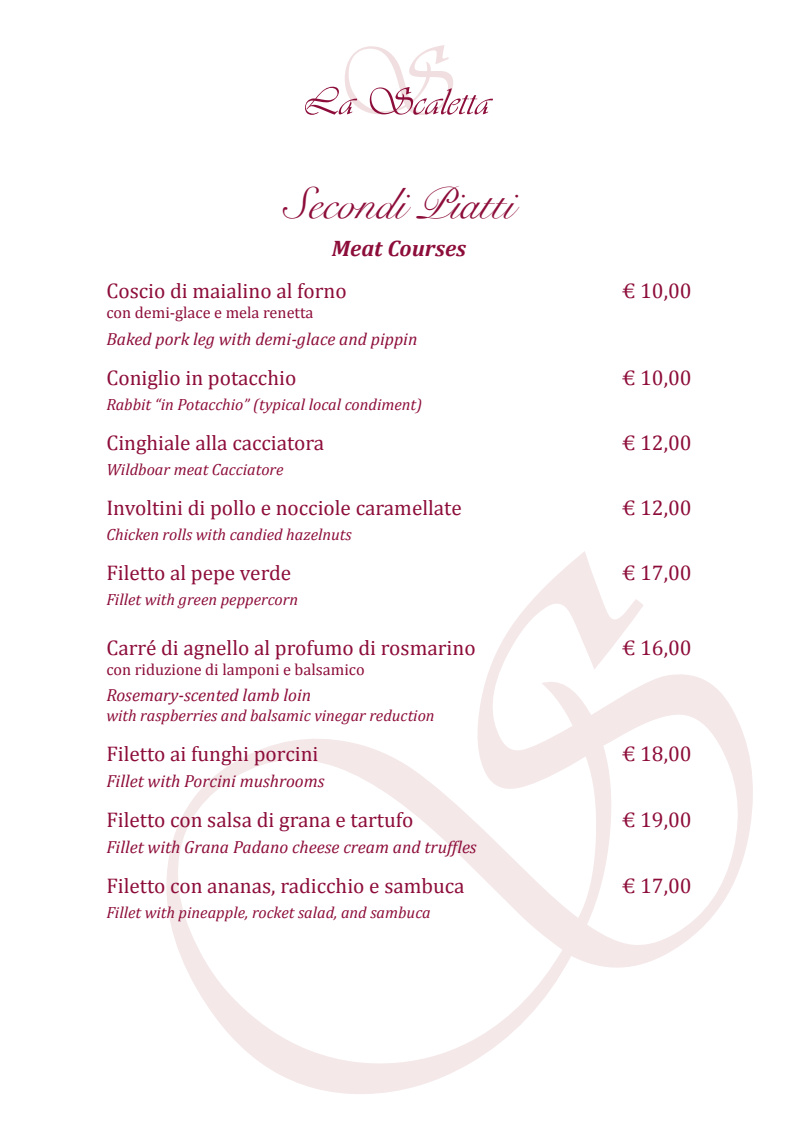
<style>
.page{position:relative;width:798px;height:1134px;background:#fff}
.page>*{position:absolute;margin:0;border:0;box-sizing:border-box;transform-origin:0 0}
.t1{font:43.75px "Snell Roundhand";color:#8d0d3a}
.t2{font:italic 700 22.5px "Cambria";color:#8d0d3a}
.t3{font:21.25px "Cambria";color:#8d0d3a}
.t4{font:italic 17.5px "Cambria";color:#8d0d3a}
.t5{font:italic 16.25px "Cambria";color:#8d0d3a}
.t6{font:16.25px "Cambria";color:#8d0d3a}
</style>
<div class="page">
<svg style="left:166px;top:551px;width:587px;height:543px"></svg>
<svg style="left:305px;top:45px;width:188px;height:70px"></svg>
<h1 class="t1" style="left:284px;top:169px;width:231px">Secondi Piatti</h1>
<p class="t2" style="left:332px;top:232px;width:136px">Meat Courses</p>
<p class="t3" style="left:106px;top:279px;width:242px">Coscio di maialino al forno</p>
<p class="t3" style="left:621px;top:279px;width:71px">€ 10,00</p>
<p class="t6" style="left:106px;top:303px;width:208px">con demi-glace e mela renetta</p>
<p class="t4" style="left:106px;top:326px;width:312px">Baked pork leg with demi-glace and pippin</p>
<p class="t3" style="left:106px;top:365px;width:191px">Coniglio in potacchio</p>
<p class="t3" style="left:621px;top:365px;width:71px">€ 10,00</p>
<p class="t5" style="left:106px;top:393px;width:317px">Rabbit “in Potacchio” (typical local condiment)</p>
<p class="t3" style="left:106px;top:430px;width:219px">Cinghiale alla cacciatora</p>
<p class="t3" style="left:621px;top:430px;width:71px">€ 12,00</p>
<p class="t5" style="left:106px;top:458px;width:178px">Wildboar meat Cacciatore</p>
<p class="t3" style="left:106px;top:495px;width:356px">Involtini di pollo e nocciole caramellate</p>
<p class="t3" style="left:621px;top:495px;width:71px">€ 12,00</p>
<p class="t5" style="left:106px;top:523px;width:246px">Chicken rolls with candied hazelnuts</p>
<p class="t3" style="left:106px;top:560px;width:186px">Filetto al pepe verde</p>
<p class="t3" style="left:621px;top:560px;width:71px">€ 17,00</p>
<p class="t5" style="left:106px;top:588px;width:193px">Fillet with green peppercorn</p>
<p class="t3" style="left:106px;top:635px;width:370px">Carré di agnello al profumo di rosmarino</p>
<p class="t3" style="left:621px;top:635px;width:71px">€ 16,00</p>
<p class="t6" style="left:106px;top:660px;width:260px">con riduzione di lamponi e balsamico</p>
<p class="t4" style="left:106px;top:683px;width:206px">Rosemary-scented lamb loin</p>
<p class="t5" style="left:106px;top:703px;width:329px">with raspberries and balsamic vinegar reduction</p>
<p class="t3" style="left:106px;top:741px;width:213px">Filetto ai funghi porcini</p>
<p class="t3" style="left:621px;top:741px;width:71px">€ 18,00</p>
<p class="t4" style="left:106px;top:768px;width:219px">Fillet with Porcini mushrooms</p>
<p class="t3" style="left:106px;top:807px;width:308px">Filetto con salsa di grana e tartufo</p>
<p class="t3" style="left:621px;top:807px;width:71px">€ 19,00</p>
<p class="t4" style="left:106px;top:835px;width:371px">Fillet with Grana Padano cheese cream and truffles</p>
<p class="t3" style="left:106px;top:873px;width:359px">Filetto con ananas, radicchio e sambuca</p>
<p class="t3" style="left:621px;top:873px;width:71px">€ 17,00</p>
<p class="t5" style="left:106px;top:901px;width:326px">Fillet with pineapple, rocket salad, and sambuca</p>
</div>
